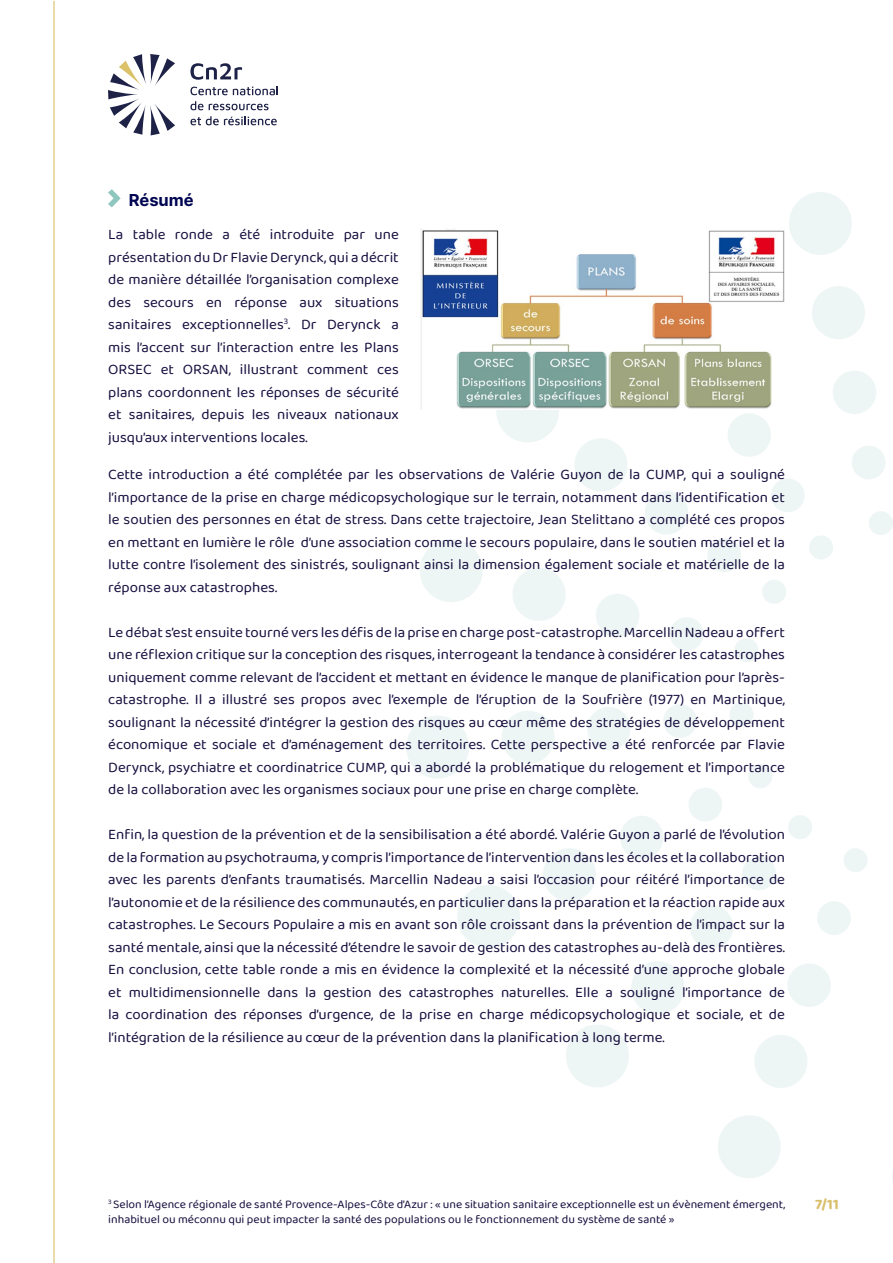
<style>
.page{position:relative;width:893px;height:1263px;background:#fff}
.page>*{position:absolute;margin:0;border:0;box-sizing:border-box;transform-origin:0 0}
.t1{font:700 16.5px "Inter";color:#000552}
.t2{font:15px/22.5px "Baloo 2";color:#160e3e;text-align:justify}
.t3{font:700 15px "Baloo 2";color:#d9bf69}
.t4{font:12px/15px "Baloo 2";color:#160e3e}
</style>
<div class="page">
<svg style="left:718px;top:1115px;width:63px;height:63px"></svg>
<svg style="left:754px;top:1035px;width:53px;height:53px"></svg>
<svg style="left:788px;top:964px;width:43px;height:43px"></svg>
<svg style="left:817px;top:901px;width:34px;height:34px"></svg>
<svg style="left:844px;top:848px;width:23px;height:24px"></svg>
<svg style="left:566px;top:961px;width:118px;height:126px"></svg>
<svg style="left:690px;top:905px;width:43px;height:44px"></svg>
<svg style="left:742px;top:857px;width:34px;height:33px"></svg>
<svg style="left:788px;top:815px;width:24px;height:24px"></svg>
<svg style="left:457px;top:885px;width:63px;height:63px"></svg>
<svg style="left:543px;top:848px;width:53px;height:53px"></svg>
<svg style="left:620px;top:816px;width:43px;height:43px"></svg>
<svg style="left:689px;top:788px;width:33px;height:33px"></svg>
<svg style="left:748px;top:764px;width:24px;height:24px"></svg>
<svg style="left:406px;top:716px;width:63px;height:62px"></svg>
<svg style="left:502px;top:711px;width:53px;height:53px"></svg>
<svg style="left:587px;top:707px;width:44px;height:43px"></svg>
<svg style="left:663px;top:704px;width:34px;height:34px"></svg>
<svg style="left:730px;top:703px;width:23px;height:23px"></svg>
<svg style="left:420px;top:539px;width:63px;height:63px"></svg>
<svg style="left:513px;top:568px;width:53px;height:53px"></svg>
<svg style="left:596px;top:594px;width:43px;height:43px"></svg>
<svg style="left:670px;top:617px;width:33px;height:34px"></svg>
<svg style="left:734px;top:638px;width:24px;height:24px"></svg>
<svg style="left:496px;top:410px;width:63px;height:32px"></svg>
<svg style="left:575px;top:438px;width:52px;height:53px"></svg>
<svg style="left:645px;top:491px;width:43px;height:44px"></svg>
<svg style="left:708px;top:538px;width:33px;height:34px"></svg>
<svg style="left:762px;top:580px;width:24px;height:24px"></svg>
<svg style="left:728px;top:413px;width:43px;height:44px"></svg>
<svg style="left:771px;top:479px;width:34px;height:33px"></svg>
<svg style="left:809px;top:536px;width:24px;height:23px"></svg>
<svg style="left:789px;top:192px;width:63px;height:63px"></svg>
<svg style="left:812px;top:286px;width:53px;height:53px"></svg>
<svg style="left:833px;top:371px;width:43px;height:43px"></svg>
<svg style="left:852px;top:446px;width:33px;height:33px"></svg>
<svg style="left:869px;top:511px;width:24px;height:24px"></svg>
<hr style="left:53px;top:1px;width:2px;height:1262px;background:#d9bf69">
<svg style="left:108px;top:54px;width:67px;height:81px"></svg>
<svg style="left:190px;top:86px;width:88px;height:9px"></svg>
<svg style="left:190px;top:101px;width:79px;height:9px"></svg>
<svg style="left:190px;top:116px;width:87px;height:9px"></svg>
<svg style="left:190px;top:63px;width:52px;height:17px"></svg>
<img style="left:421px;top:228px;width:364px;height:181px">
<svg style="left:108px;top:189px;width:13px;height:18px"></svg>
<p class="t1" style="left:129px;top:188px;width:66px">Résumé</p>
<p class="t2" style="left:108px;top:224px;width:292px">La table ronde a été introduite par une présentation du Dr Flavie Derynck, qui a décrit de manière détaillée l’organisation complexe des secours en réponse aux situations sanitaires exceptionnelles<sup>3</sup>. Dr Derynck a mis l’accent sur l’interaction entre les Plans ORSEC et ORSAN, illustrant comment ces plans coordonnent les réponses de sécurité et sanitaires, depuis les niveaux nationaux jusqu’aux interventions locales.</p>
<p class="t2" style="left:108px;top:464px;width:678px">Cette introduction a été complétée par les observations de Valérie Guyon de la CUMP, qui a souligné l’importance de la prise en charge médicopsychologique sur le terrain, notamment dans l’identification et le soutien des personnes en état de stress. Dans cette trajectoire, Jean Stelittano a complété ces propos en mettant en lumière le rôle d’une association comme le secours populaire, dans le soutien matériel et la lutte contre l’isolement des sinistrés, soulignant ainsi la dimension également sociale et matérielle de la réponse aux catastrophes.</p>
<p class="t2" style="left:108px;top:621px;width:678px">Le débat s’est ensuite tourné vers les défis de la prise en charge post-catastrophe. Marcellin Nadeau a offert une réflexion critique sur la conception des risques, interrogeant la tendance à considérer les catastrophes uniquement comme relevant de l’accident et mettant en évidence le manque de planification pour l’après&shy;catastrophe. Il a illustré ses propos avec l’exemple de l’éruption de la Soufrière (1977) en Martinique, soulignant la nécessité d’intégrer la gestion des risques au cœur même des stratégies de développement économique et sociale et d’aménagement des territoires. Cette perspective a été renforcée par Flavie Derynck, psychiatre et coordinatrice CUMP, qui a abordé la problématique du relogement et l’importance de la collaboration avec les organismes sociaux pour une prise en charge complète.</p>
<p class="t2" style="left:108px;top:824px;width:678px">Enfin, la question de la prévention et de la sensibilisation a été abordé. Valérie Guyon a parlé de l’évolution de la formation au psychotrauma, y compris l’importance de l’intervention dans les écoles et la collaboration avec les parents d’enfants traumatisés. Marcellin Nadeau a saisi l’occasion pour réitéré l’importance de l’autonomie et de la résilience des communautés, en particulier dans la préparation et la réaction rapide aux catastrophes. Le Secours Populaire a mis en avant son rôle croissant dans la prévention de l’impact sur la santé mentale, ainsi que la nécessité d’étendre le savoir de gestion des catastrophes au-delà des frontières.<br>En conclusion, cette table ronde a mis en évidence la complexité et la nécessité d’une approche globale et multidimensionnelle dans la gestion des catastrophes naturelles. Elle a souligné l’importance de la coordination des réponses d’urgence, de la prise en charge médicopsychologique et sociale, et de l’intégration de la résilience au cœur de la prévention dans la planification à long terme.</p>
<p class="t4" style="left:108px;top:1197px;width:678px"><sup>3</sup> Selon l’Agence régionale de santé Provence-Alpes-Côte d’Azur : « une situation sanitaire exceptionnelle est un évènement émergent, inhabituel ou méconnu qui peut impacter la santé des populations ou le fonctionnement du système de santé »</p>
<p class="t3" style="left:815px;top:1194px;width:25px">7/11</p>
</div>
